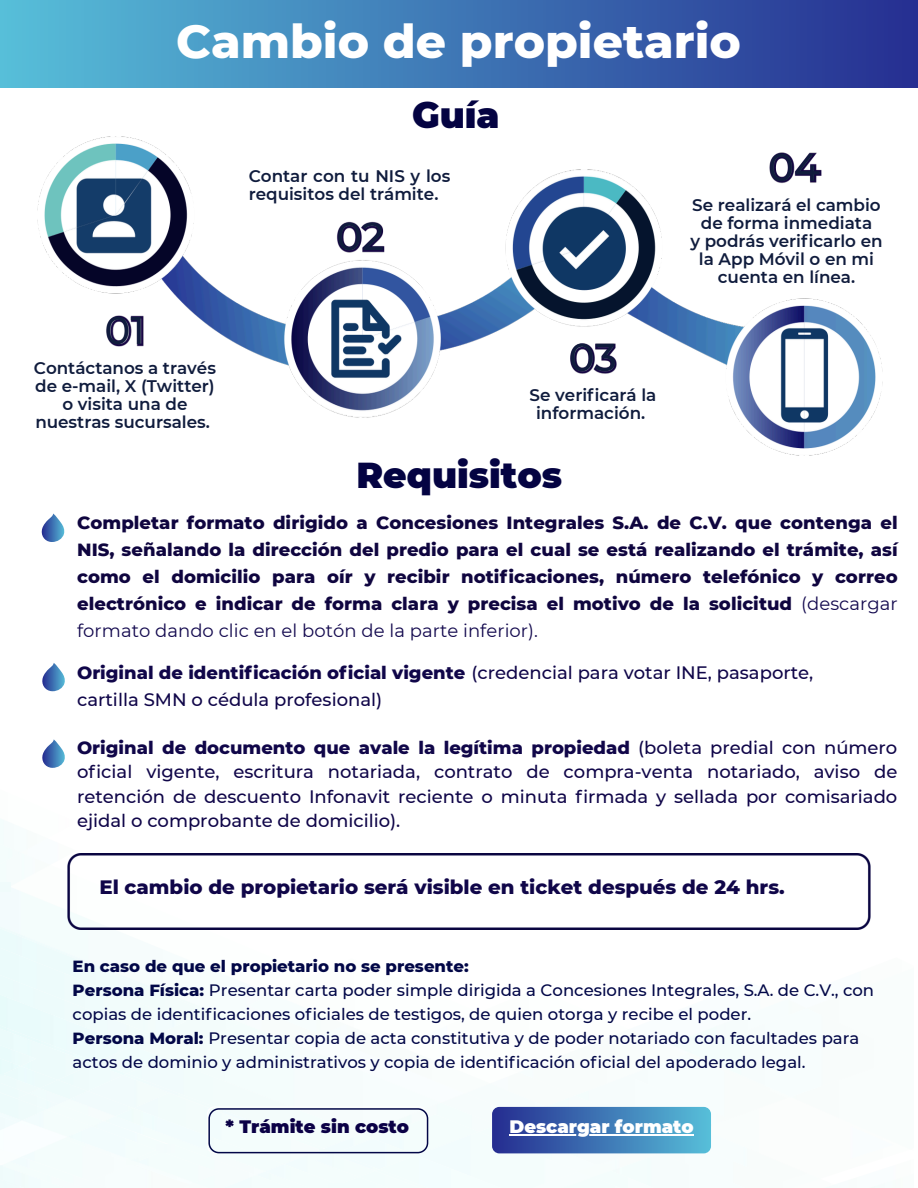
<style>
.page{position:relative;width:918px;height:1188px;background:#fff}
.page>*{position:absolute;margin:0;border:0;box-sizing:border-box;transform-origin:0 0}
.t1{font:800 47.2px "Montserrat";color:#fff}
.t2{font:500 38.6px "Montserrat";color:#101c3d}
.t3{font:900 36px "Montserrat";color:#040342}
.t4{font:800 19.8px "Montserrat";color:#100649}
.t5{font:800 18px/27px "Montserrat";letter-spacing:.005em;color:#0f053f;text-align:justify}
.t6{font:500 18px/24.6px "Montserrat";color:#100649;text-align:justify}
.t7{font:800 18px "Montserrat";color:#100649}
.t8{font:900 18px "Montserrat";color:#0b0146}
.t9{font:900 18px "Montserrat";color:#fff}
.t10{font:600 16.8px/18px "Montserrat";color:#101c3d;text-align:center}
.t11{font:500 16.4px/24px "Montserrat";color:#020747}
.s1{font-weight:400;color:#13094e}
.s2{font-weight:500}
.s3{font-weight:800}
</style>
<div class="page">
<div style="left:0;top:1px;width:918px;height:87px;background:linear-gradient(to right,#57bfd9,#262e91)"></div>
<img style="left:871px;top:1185px;width:8px;height:3px">
<img style="left:575px;top:1091px;width:137px;height:34px">
<div style="left:0;top:1157px;width:11px;height:9px;background:#fbfefe"></div>
<img style="left:507px;top:1106px;width:20px;height:1px">
<img style="left:527px;top:1106px;width:111px;height:48px">
<img style="left:0;top:1083px;width:29px;height:10px">
<img style="left:0;top:1093px;width:46px;height:27px">
<img style="left:69px;top:1091px;width:54px;height:25px">
<img style="left:40px;top:1080px;width:48px;height:19px">
<img style="left:3px;top:1069px;width:55px;height:19px">
<img style="left:0;top:1069px;width:21px;height:6px">
<svg style="left:0;top:883px;width:10px;height:9px"></svg>
<div style="left:21px;top:1139px;width:88px;height:42px;background:#f4fdfc"></div>
<img style="left:63px;top:1138px;width:46px;height:24px">
<img style="left:258px;top:1172px;width:7px;height:3px">
<div style="left:67px;top:1126px;width:48px;height:34px;background:#f4fcfc"></div>
<div style="left:115px;top:1108px;width:169px;height:63px;background:#f4fdfc"></div>
<hr style="left:328px;top:1184px;width:21px;height:4px;background:#f3fdfc">
<img style="left:316px;top:1155px;width:43px;height:22px">
<img style="left:0;top:1166px;width:65px;height:22px">
<img style="left:0;top:1180px;width:24px;height:8px">
<div style="left:578px;top:1164px;width:34px;height:14px;background:#f7fdfc"></div>
<img style="left:479px;top:1125px;width:118px;height:29px">
<img style="left:0;top:928px;width:238px;height:119px">
<div style="left:0;top:948px;width:186px;height:88px;background:#f2fcfc"></div>
<img style="left:428px;top:1114px;width:51px;height:18px">
<div style="left:416px;top:1132px;width:163px;height:56px;background:#f4fdfc"></div>
<div style="left:163px;top:1058px;width:134px;height:16px;background:#f4fdfc"></div>
<img style="left:127px;top:1046px;width:36px;height:28px">
<div style="left:0;top:995px;width:133px;height:67px;background:#effbfb"></div>
<div style="left:123px;top:1074px;width:171px;height:76px;background:#f3fcfc"></div>
<img style="left:93px;top:1062px;width:34px;height:13px">
<div style="left:0;top:1026px;width:97px;height:38px;background:#edfbfb"></div>
<div style="left:379px;top:1155px;width:122px;height:33px;background:#f3fdfd"></div>
<img style="left:332px;top:1153px;width:47px;height:18px">
<img style="left:375px;top:1169px;width:53px;height:19px">
<img style="left:562px;top:1177px;width:58px;height:11px">
<svg style="left:42px;top:514px;width:22px;height:28px"></svg>
<svg style="left:42px;top:663px;width:23px;height:28px"></svg>
<svg style="left:42px;top:739px;width:23px;height:29px"></svg>
<img style="left:66px;top:853px;width:805px;height:77px">
<img style="left:37px;top:136px;width:846px;height:320px">
<div style="left:492px;top:1107px;width:219px;height:46px;background:linear-gradient(to right,#252c90,#57bfd9);border-radius:7px"></div>
<svg style="left:208px;top:1108px;width:220px;height:45px"></svg>
<hr style="left:509px;top:1134px;width:185px;height:2px;background:#fff">
<p class="t1" style="left:176px;top:12px;width:566px">Cambio de propietario</p>
<p class="t3" style="left:412px;top:93px;width:89px">Guía</p>
<p class="t2" style="left:105px;top:306px;width:42px">01</p>
<p class="t10" style="left:34px;top:359px;width:184px">Contáctanos a través de e-mail, X (Twitter) o visita una de nuestras sucursales.</p>
<p class="t10" style="left:249px;top:167px;width:203px">Contar con tu NIS y los</p>
<p class="t10" style="left:249px;top:185px;width:191px">requisitos del trámite.</p>
<p class="t2" style="left:336px;top:213px;width:49px">02</p>
<p class="t2" style="left:569px;top:333px;width:49px">03</p>
<p class="t10" style="left:530px;top:386px;width:128px">Se verificará la información.</p>
<p class="t3" style="left:356px;top:453px;width:207px">Requisitos</p>
<p class="t2" style="left:768px;top:143px;width:53px">04</p>
<p class="t10" style="left:690px;top:196px;width:194px">Se realizará el cambio de forma inmediata<br>y podrás verificarlo en la App Móvil o en mi cuenta en línea.</p>
<p class="t5" style="left:77px;top:509px;width:822px">Completar formato dirigido a Concesiones Integrales S.A. de C.V. que contenga el NIS, señalando la dirección del predio para el cual se está realizando el trámite, así como el domicilio para oír y recibir notificaciones, número telefónico y correo electrónico e indicar de forma clara y precisa el motivo de la solicitud <span class="s1">(descargar formato dando clic en el botón de la parte inferior).</span></p>
<p class="t7" style="left:77px;top:662px;width:738px">Original de identificación oficial vigente <span class="s2">(credencial para votar INE, pasaporte,</span></p>
<p class="t6" style="left:77px;top:687px;width:307px">cartilla SMN o cédula profesional)</p>
<p class="t6" style="left:77px;top:735px;width:822px"><span class="s3">Original de documento que avale la legítima propiedad</span> (boleta predial con número oficial vigente, escritura notariada, contrato de compra-venta notariado, aviso de retención de descuento Infonavit reciente o minuta firmada y sellada por comisariado ejidal o comprobante de domicilio).</p>
<p class="t4" style="left:99px;top:875px;width:687px">El cambio de propietario será visible en ticket después de 24 hrs.</p>
<p class="t11" style="left:73px;top:954px;width:803px"><span class="s3">En caso de que el propietario no se presente:<br>Persona Física:</span> Presentar carta poder simple dirigida a Concesiones Integrales, S.A. de C.V., con copias de identificaciones oficiales de testigos, de quien otorga y recibe el poder.<br><span class="s3">Persona Moral:</span> Presentar copia de acta constitutiva y de poder notariado con facultades para actos de dominio y administrativos y copia de identificación oficial del apoderado legal.</p>
<p class="t8" style="left:225px;top:1115px;width:185px">* Trámite sin costo</p>
<p class="t9" style="left:509px;top:1115px;width:186px">Descargar formato</p>
</div>
